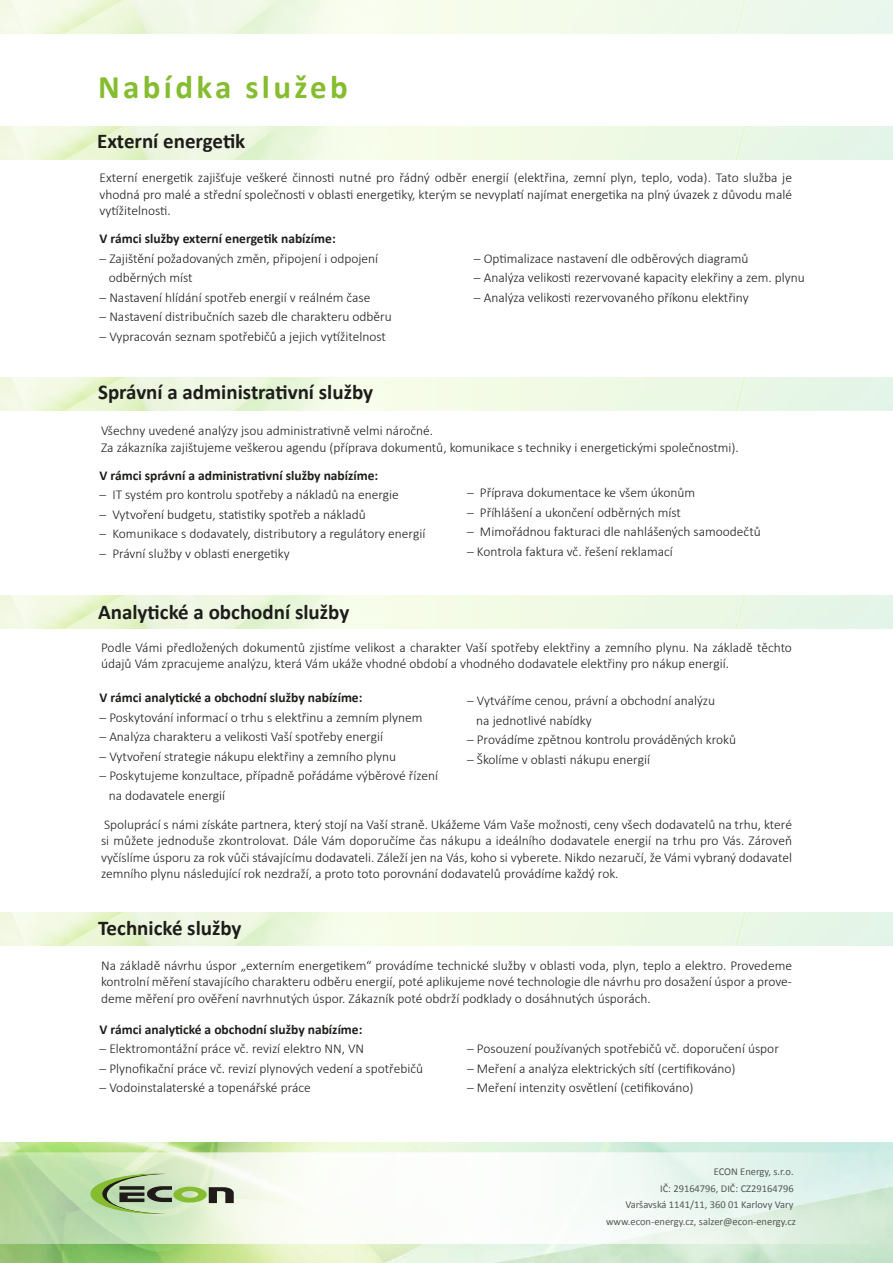
<style>
.page{position:relative;width:893px;height:1263px;background:#fff}
.page>*{position:absolute;margin:0;border:0;box-sizing:border-box;transform-origin:0 0}
.t1{font:700 33px "Calibri";letter-spacing:.1em;color:#86bc2f}
.t2{font:700 21px "Calibri";color:#1d1d1b}
.t3{font:300 13.5px/16.5px "Calibri";color:#1d1d1b}
.t4{font:700 13.5px "Calibri";color:#1d1d1b}
.t5{font:10.5px/16.5px "Calibri";color:#575756;text-align:right}
</style>
<div class="page">
<img style="left:0;top:1142px;width:893px;height:121px">
<svg style="left:0;top:1152px;width:893px;height:92px"></svg>
<svg style="left:90px;top:1174px;width:144px;height:40px;background:#a9bf93"></svg>
<h1 class="t1" style="left:98px;top:65px;width:251px">Nabídka služeb</h1>
<h2 class="t2" style="left:97px;top:128px;width:150px">Externí energetik</h2>
<p class="t3" style="left:100px;top:169px;width:694px;text-align:justify">Externí energetik zajišťuje veškeré činnosti nutné pro řádný odběr energií (elektřina, zemní plyn, teplo, voda). Tato služba je vhodná pro malé a střední společnosti v oblasti energetiky, kterým se nevyplatí najímat energetika na plný úvazek z důvodu malé vytížitelnosti.</p>
<p class="t4" style="left:100px;top:230px;width:238px">V rámci služby externí energetik nabízíme:</p>
<p class="t3" style="left:109px;top:248px;width:271px;line-height:19.5px;text-indent:-9px">– Zajištění požadovaných změn, připojení i odpojení odběrných míst</p>
<p class="t3" style="left:100px;top:289px;width:272px">– Nastavení hlídání spotřeb energií v reálném čase</p>
<p class="t3" style="left:100px;top:308px;width:294px">– Nastavení distribučních sazeb dle charakteru odběru</p>
<p class="t3" style="left:100px;top:328px;width:288px">– Vypracován seznam spotřebičů a jejich vytížitelnost</p>
<p class="t3" style="left:474px;top:250px;width:276px">– Optimalizace nastavení dle odběrových diagramů</p>
<p class="t3" style="left:474px;top:269px;width:332px">– Analýza velikosti rezervované kapacity elekřiny a zem. plynu</p>
<p class="t3" style="left:474px;top:289px;width:276px">– Analýza velikosti rezervovaného příkonu elektřiny</p>
<h2 class="t2" style="left:98px;top:379px;width:277px">Správní a administrativní služby</h2>
<p class="t3" style="left:101px;top:422px;width:639px">Všechny uvedené analýzy jsou administrativně velmi náročné.<br>Za zákazníka zajištujeme veškerou agendu (příprava dokumentů, komunikace s techniky i energetickými společnostmi).</p>
<p class="t4" style="left:100px;top:467px;width:280px">V rámci správní a administrativní služby nabízíme:</p>
<p class="t3" style="left:100px;top:486px;width:301px">– IT systém pro kontrolu spotřeby a nákladů na energie</p>
<p class="t3" style="left:100px;top:506px;width:268px">– Vytvoření budgetu, statistiky spotřeb a nákladů</p>
<p class="t3" style="left:100px;top:525px;width:327px">– Komunikace s dodavately, distributory a regulátory energií</p>
<p class="t3" style="left:100px;top:545px;width:192px">– Právní služby v oblasti energetiky</p>
<p class="t3" style="left:467px;top:484px;width:229px">– Příprava dokumentace ke všem úkonům</p>
<p class="t3" style="left:467px;top:504px;width:215px">– Příhlášení a ukončení odběrných míst</p>
<p class="t3" style="left:467px;top:523px;width:295px">– Mimořádnou fakturaci dle nahlášených samoodečtů</p>
<p class="t3" style="left:467px;top:543px;width:207px">– Kontrola faktura vč. řešení reklamací</p>
<h2 class="t2" style="left:98px;top:598px;width:253px">Analytické a obchodní služby</h2>
<p class="t3" style="left:101px;top:639px;width:692px">Podle Vámi předložených dokumentů zjistíme velikost a charakter Vaší spotřeby elektřiny a zemního plynu. Na základě těchto údajů Vám zpracujeme analýzu, která Vám ukáže vhodné období a vhodného dodavatele elektřiny pro nákup energií.</p>
<p class="t4" style="left:100px;top:689px;width:264px">V rámci analytické a obchodní služby nabízíme:</p>
<p class="t3" style="left:100px;top:709px;width:324px">– Poskytování informací o trhu s elektřinu a zemním plynem</p>
<p class="t3" style="left:100px;top:728px;width:285px">– Analýza charakteru a velikosti Vaší spotřeby energií</p>
<p class="t3" style="left:100px;top:748px;width:298px">– Vytvoření strategie nákupu elektřiny a zemního plynu</p>
<p class="t3" style="left:109px;top:766px;width:331px;line-height:19.5px;text-indent:-9px">– Poskytujeme konzultace, případně pořádáme výběrové řízení na dodavatele energií</p>
<p class="t3" style="left:476px;top:691px;width:240px;line-height:19.5px;text-indent:-9px">– Vytváříme cenou, právní a obchodní analýzu na jednotlivé nabídky</p>
<p class="t3" style="left:467px;top:731px;width:270px">– Provádíme zpětnou kontrolu prováděných kroků</p>
<p class="t3" style="left:467px;top:751px;width:184px">– Školíme v oblasti nákupu energií</p>
<p class="t3" style="left:101px;top:816px;width:692px;text-align:justify">Spoluprácí s námi získáte partnera, který stojí na Vaší straně. Ukážeme Vám Vaše možnosti, ceny všech dodavatelů na trhu, které si můžete jednoduše zkontrolovat. Dále Vám doporučíme čas nákupu a ideálního dodavatele energií na trhu pro Vás. Zároveň vyčíslíme úsporu za rok vůči stávajícímu dodavateli. Záleží jen na Vás, koho si vyberete. Nikdo nezaručí, že Vámi vybraný dodavatel zemního plynu následující rok nezdraží, a proto toto porovnání dodavatelů provádíme každý rok.</p>
<h2 class="t2" style="left:98px;top:915px;width:145px">Technické služby</h2>
<p class="t3" style="left:101px;top:957px;width:692px;text-align:justify">Na základě návrhu úspor „externím energetikem“ provádíme technické služby v oblasti voda, plyn, teplo a elektro. Provedeme kontrolní měření stavajícího charakteru odběru energií, poté aplikujeme nové technologie dle návrhu pro dosažení úspor a prove&shy;deme měření pro ověření navrhnutých úspor. Zákazník poté obdrží podklady o dosáhnutých úsporách.</p>
<p class="t4" style="left:100px;top:1020px;width:264px">V rámci analytické a obchodní služby nabízíme:</p>
<p class="t3" style="left:100px;top:1040px;width:266px">– Elektromontážní práce vč. revizí elektro NN, VN</p>
<p class="t3" style="left:100px;top:1060px;width:325px">– Plynofikační práce vč. revizí plynových vedení a spotřebičů</p>
<p class="t3" style="left:100px;top:1079px;width:213px">– Vodoinstalaterské a topenářské práce</p>
<p class="t3" style="left:467px;top:1040px;width:313px">– Posouzení používaných spotřebičů vč. doporučení úspor</p>
<p class="t3" style="left:467px;top:1060px;width:270px">– Meření a analýza elektrických sítí (certifikováno)</p>
<p class="t3" style="left:467px;top:1079px;width:228px">– Meření intenzity osvětlení (cetifikováno)</p>
<p class="t5" style="left:606px;top:1163px;width:191px">ECON Energy, s.r.o.<br>IČ: 29164796, DIČ: CZ29164796<br>Varšavská 1141/11, 360 01 Karlovy Vary www.econ-energy.cz, salzer@econ-energy.cz</p>
</div>
